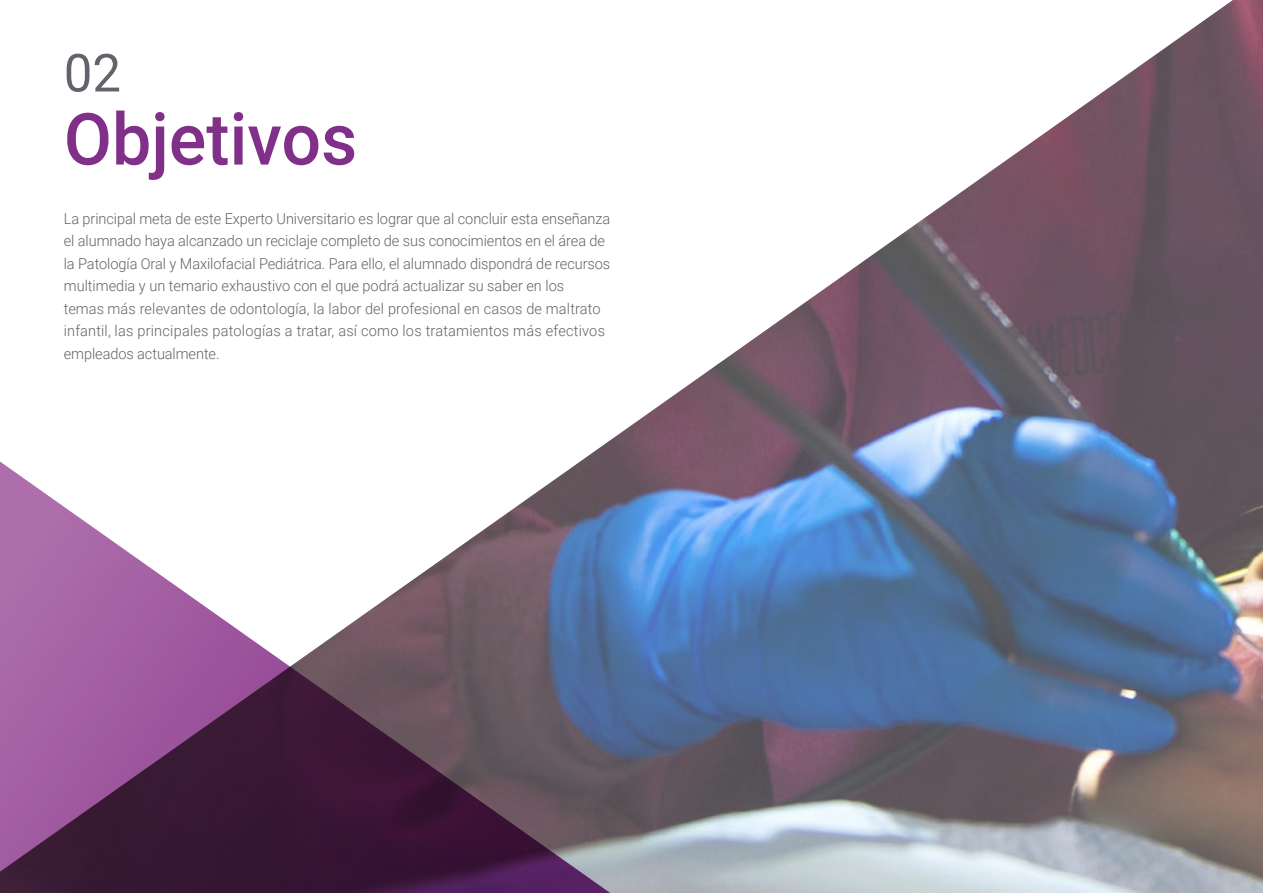
<style>
.page{position:relative;width:1263px;height:893px;background:#fff}
.page>*{position:absolute;margin:0;border:0;box-sizing:border-box;transform-origin:0 0}
.t1{font:500 72px "Roboto";color:#813089}
.t2{font:52.5px "Roboto";color:#61646a}
.t3{font:300 15px/22.5px "Roboto";letter-spacing:-.005em;color:#61646a}
</style>
<div class="page">
<img style="left:602px;top:0;width:661px;height:893px">
<svg style="left:0;top:446px;width:640px;height:447px"></svg>
<h2 class="t2" style="left:64px;top:36px;width:59px">02</h2>
<h1 class="t1" style="left:64px;top:89px;width:295px">Objetivos</h1>
<p class="t3" style="left:64px;top:207px;width:548px">La principal meta de este Experto Universitario es lograr que al concluir esta enseñanza el alumnado haya alcanzado un reciclaje completo de sus conocimientos en el área de la Patología Oral y Maxilofacial Pediátrica. Para ello, el alumnado dispondrá de recursos multimedia y un temario exhaustivo con el que podrá actualizar su saber en los<br>temas más relevantes de odontología, la labor del profesional en casos de maltrato infantil, las principales patologías a tratar, así como los tratamientos más efectivos empleados actualmente.</p>
</div>
